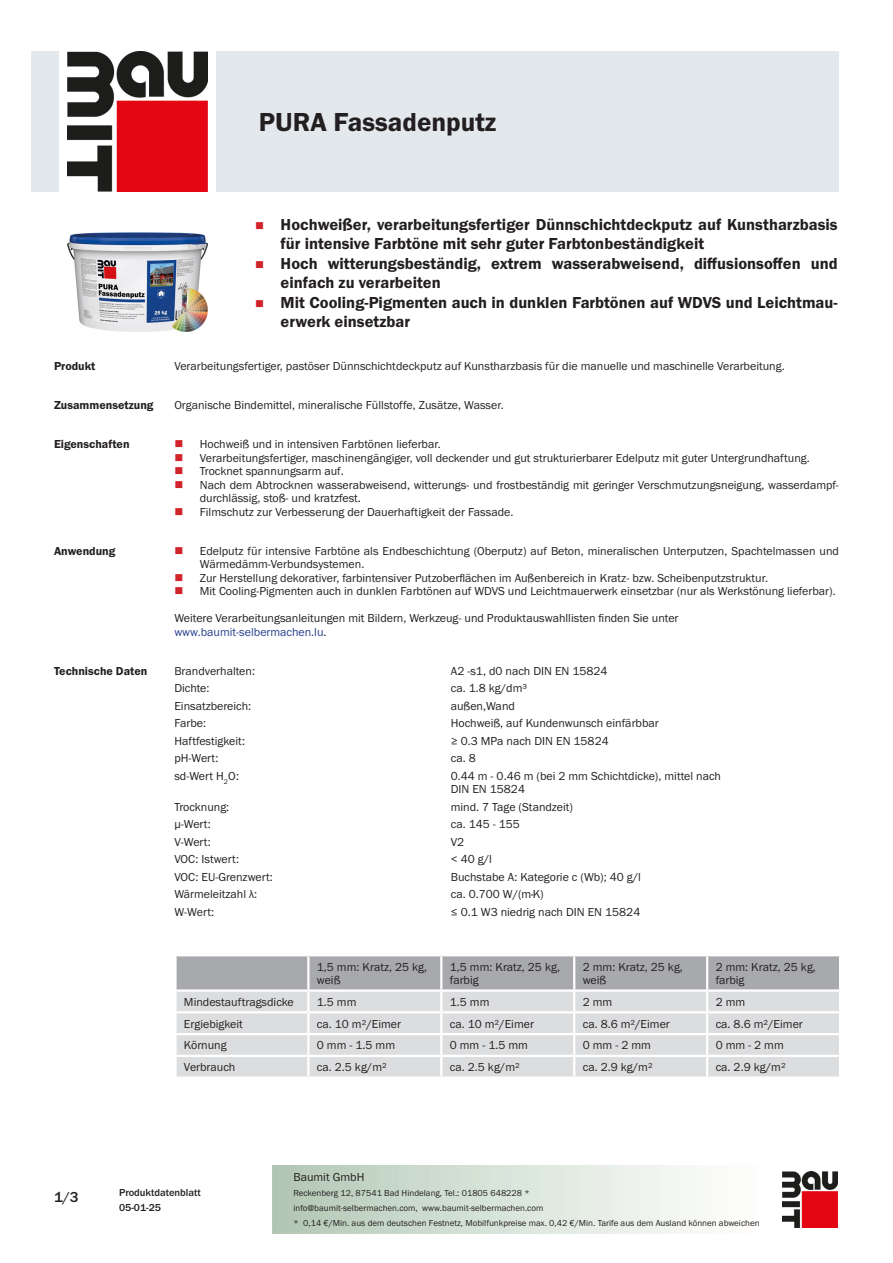
<style>
.page{position:relative;width:893px;height:1263px;background:#fff}
.page>*{position:absolute;margin:0;border:0;box-sizing:border-box;transform-origin:0 0}
.PDS_Produktname{font:27px "BM Franklin Gothic URW Dem";color:#231f20}
.t1{font:16.5px/19.5px "BM Franklin Gothic URW Dem";color:#231f20}
.t2{font:500 15px "BM Franklin Gothic URW";color:#231f20}
.PDS_Standard{font:12px/13.5px "BM Franklin Gothic URW Boo";color:#231f20}
.PDS_Standard_linksbü{font:12px/13.5px "BM Franklin Gothic URW Boo";color:#231f20}
.PDS_Header{font:12px "BM Franklin Gothic URW Dem";color:#231f20}
.PDS_Standard-2{font:12px "BM Franklin Gothic URW Boo";color:#253f8e}
.t3{font:500 10.5px/15px "BM Franklin Gothic URW";color:#231f20}
.t4{font:9px/15px "BM Franklin Gothic URW Boo";color:#231f20}
.s1{color:#231f20}
</style>
<div class="page">
<img style="left:782px;top:1171px;width:56px;height:56px">
<div style="left:32px;top:51px;width:27px;height:140px;background:#e2e8eb"></div>
<img style="left:68px;top:51px;width:139px;height:140px">
<div style="left:216px;top:51px;width:623px;height:140px;background:#e2e8eb"></div>
<img style="left:68px;top:233px;width:140px;height:99px">
<div style="left:177px;top:1013px;width:662px;height:63px;background:#dcdddf"></div>
<svg style="left:175px;top:955px;width:665px;height:56px;background:#c0c1c4"></svg>
<hr style="left:307px;top:1013px;width:2px;height:20px;background:#fff">
<hr style="left:440px;top:1013px;width:2px;height:20px;background:#fff">
<hr style="left:573px;top:1013px;width:2px;height:20px;background:#fff">
<hr style="left:706px;top:1013px;width:2px;height:20px;background:#fff">
<hr style="left:174px;top:1033px;width:134px;height:2px;background:#fff">
<hr style="left:308px;top:1033px;width:133px;height:2px;background:#fff">
<hr style="left:307px;top:1035px;width:2px;height:20px;background:#fff">
<hr style="left:441px;top:1033px;width:133px;height:2px;background:#fff">
<hr style="left:440px;top:1035px;width:2px;height:20px;background:#fff">
<hr style="left:574px;top:1033px;width:133px;height:2px;background:#fff">
<hr style="left:573px;top:1035px;width:2px;height:20px;background:#fff">
<hr style="left:707px;top:1033px;width:134px;height:2px;background:#fff">
<hr style="left:706px;top:1035px;width:2px;height:20px;background:#fff">
<hr style="left:174px;top:1055px;width:134px;height:2px;background:#fff">
<hr style="left:308px;top:1055px;width:133px;height:2px;background:#fff">
<svg style="left:307px;top:1057px;width:2px;height:19px"></svg>
<hr style="left:441px;top:1055px;width:133px;height:2px;background:#fff">
<svg style="left:440px;top:1057px;width:2px;height:19px"></svg>
<hr style="left:574px;top:1055px;width:133px;height:2px;background:#fff">
<svg style="left:573px;top:1057px;width:2px;height:19px"></svg>
<hr style="left:707px;top:1055px;width:134px;height:2px;background:#fff">
<svg style="left:706px;top:1057px;width:2px;height:19px"></svg>
<p class="PDS_Produktname" style="left:259px;top:106px;width:239px">PURA Fassadenputz</p>
<p class="t1" style="left:281px;top:215px;width:558px">Hochweißer, verarbeitungsfertiger Dünnschichtdeckputz auf Kunstharzbasis für intensive Farbtöne mit sehr guter Farbtonbeständigkeit</p>
<p class="t1" style="left:281px;top:254px;width:559px">Hoch witterungsbeständig, extrem wasserabweisend, diffusionsoffen und einfach zu verarbeiten</p>
<p class="t1" style="left:281px;top:293px;width:559px">Mit Cooling-Pigmenten auch in dunklen Farbtönen auf WDVS und Leichtmau&shy;erwerk einsetzbar</p>
<p class="PDS_Header" style="left:54px;top:359px;width:43px">Produkt</p>
<p class="PDS_Standard" style="left:174px;top:360px;width:612px">Verarbeitungsfertiger, pastöser Dünnschichtdeckputz auf Kunstharzbasis für die manuelle und maschinelle Verarbeitung.</p>
<p class="PDS_Header" style="left:54px;top:398px;width:101px">Zusammensetzung</p>
<p class="PDS_Standard" style="left:174px;top:399px;width:331px">Organische Bindemittel, mineralische Füllstoffe, Zusätze, Wasser.</p>
<p class="PDS_Header" style="left:54px;top:437px;width:77px">Eigenschaften</p>
<p class="PDS_Standard" style="left:200px;top:438px;width:242px">Hochweiß und in intensiven Farbtönen lieferbar.</p>
<p class="PDS_Standard" style="left:200px;top:451px;width:611px">Verarbeitungsfertiger, maschinengängiger, voll deckender und gut strukturierbarer Edelputz mit guter Untergrundhaftung.</p>
<p class="PDS_Standard" style="left:200px;top:465px;width:146px">Trocknet spannungsarm auf.</p>
<p class="PDS_Standard" style="left:200px;top:478px;width:641px">Nach dem Abtrocknen wasserabweisend, witterungs- und frostbeständig mit geringer Verschmutzungsneigung, wasserdampf&shy;durchlässig, stoß- und kratzfest.</p>
<p class="PDS_Standard" style="left:200px;top:505px;width:315px">Filmschutz zur Verbesserung der Dauerhaftigkeit der Fassade.</p>
<p class="PDS_Header" style="left:54px;top:543px;width:63px">Anwendung</p>
<p class="PDS_Standard" style="left:200px;top:544px;width:641px">Edelputz für intensive Farbtöne als Endbeschichtung (Oberputz) auf Beton, mineralischen Unterputzen, Spachtelmassen und<br>Wärmedämm-Verbundsystemen.</p>
<p class="PDS_Standard" style="left:200px;top:571px;width:570px">Zur Herstellung dekorativer, farbintensiver Putzoberflächen im Außenbereich in Kratz- bzw. Scheibenputzstruktur.</p>
<p class="PDS_Standard" style="left:200px;top:584px;width:637px">Mit Cooling-Pigmenten auch in dunklen Farbtönen auf WDVS und Leichtmauerwerk einsetzbar (nur als Werkstönung lieferbar).</p>
<p class="PDS_Standard" style="left:174px;top:611px;width:506px">Weitere Verarbeitungsanleitungen mit Bildern, Werkzeug- und Produktauswahllisten finden Sie unter</p>
<p class="PDS_Standard-2" style="left:174px;top:624px;width:154px">www.baumit-selbermachen.lu<span class="s1">.</span></p>
<p class="PDS_Header" style="left:54px;top:663px;width:95px">Technische Daten</p>
<p class="PDS_Standard_linksbü" style="left:174px;top:664px;width:82px">Brandverhalten:</p>
<p class="PDS_Standard_linksbü" style="left:451px;top:664px;width:158px">A2 -s1, d0 nach DIN EN 15824</p>
<p class="PDS_Standard_linksbü" style="left:174px;top:681px;width:37px">Dichte:</p>
<p class="PDS_Standard_linksbü" style="left:451px;top:681px;width:78px">ca. 1.8 kg/dm³</p>
<p class="PDS_Standard_linksbü" style="left:174px;top:699px;width:78px">Einsatzbereich:</p>
<p class="PDS_Standard_linksbü" style="left:451px;top:699px;width:66px">außen,Wand</p>
<p class="PDS_Standard_linksbü" style="left:174px;top:717px;width:33px">Farbe:</p>
<p class="PDS_Standard_linksbü" style="left:451px;top:717px;width:209px">Hochweiß, auf Kundenwunsch einfärbbar</p>
<p class="PDS_Standard_linksbü" style="left:174px;top:734px;width:72px">Haftfestigkeit:</p>
<p class="PDS_Standard_linksbü" style="left:451px;top:734px;width:160px">≥ 0.3 MPa nach DIN EN 15824</p>
<p class="PDS_Standard_linksbü" style="left:174px;top:752px;width:46px">pH-Wert:</p>
<p class="PDS_Standard_linksbü" style="left:451px;top:752px;width:26px">ca. 8</p>
<p class="PDS_Standard_linksbü" style="left:174px;top:769px;width:66px">sd-Wert H<sub>2</sub>O:</p>
<p class="PDS_Standard_linksbü" style="left:451px;top:769px;width:272px">0.44 m - 0.46 m (bei 2 mm Schichtdicke), mittel nach<br>DIN EN 15824</p>
<p class="PDS_Standard_linksbü" style="left:174px;top:800px;width:56px">Trocknung:</p>
<p class="PDS_Standard_linksbü" style="left:451px;top:800px;width:124px">mind. 7 Tage (Standzeit)</p>
<p class="PDS_Standard_linksbü" style="left:174px;top:818px;width:38px">μ-Wert:</p>
<p class="PDS_Standard_linksbü" style="left:451px;top:818px;width:71px">ca. 145 - 155</p>
<p class="PDS_Standard_linksbü" style="left:174px;top:835px;width:38px">V-Wert:</p>
<p class="PDS_Standard_linksbü" style="left:451px;top:835px;width:15px">V2</p>
<p class="PDS_Standard_linksbü" style="left:174px;top:853px;width:66px">VOC: Istwert:</p>
<p class="PDS_Standard_linksbü" style="left:451px;top:853px;width:43px">&lt; 40 g/l</p>
<p class="PDS_Standard_linksbü" style="left:174px;top:870px;width:100px">VOC: EU-Grenzwert:</p>
<p class="PDS_Standard_linksbü" style="left:451px;top:870px;width:192px">Buchstabe A: Kategorie c (Wb); 40 g/l</p>
<p class="PDS_Standard_linksbü" style="left:174px;top:888px;width:84px">Wärmeleitzahl λ:</p>
<p class="PDS_Standard_linksbü" style="left:451px;top:888px;width:95px">ca. 0.700 W/(m·K)</p>
<p class="PDS_Standard_linksbü" style="left:174px;top:905px;width:41px">W-Wert:</p>
<p class="PDS_Standard_linksbü" style="left:451px;top:905px;width:191px">≤ 0.1 W3 niedrig nach DIN EN 15824</p>
<p class="PDS_Standard_linksbü" style="left:317px;top:960px;width:112px">1,5 mm: Kratz, 25 kg, weiß</p>
<p class="PDS_Standard_linksbü" style="left:450px;top:960px;width:112px">1,5 mm: Kratz, 25 kg, farbig</p>
<p class="PDS_Standard_linksbü" style="left:583px;top:960px;width:102px">2 mm: Kratz, 25 kg, weiß</p>
<p class="PDS_Standard_linksbü" style="left:716px;top:960px;width:102px">2 mm: Kratz, 25 kg, farbig</p>
<p class="PDS_Standard_linksbü" style="left:184px;top:995px;width:111px">Mindestauftragsdicke</p>
<p class="PDS_Standard_linksbü" style="left:317px;top:995px;width:41px">1.5 mm</p>
<p class="PDS_Standard_linksbü" style="left:450px;top:995px;width:41px">1.5 mm</p>
<p class="PDS_Standard_linksbü" style="left:583px;top:995px;width:31px">2 mm</p>
<p class="PDS_Standard_linksbü" style="left:716px;top:995px;width:31px">2 mm</p>
<p class="PDS_Standard_linksbü" style="left:184px;top:1017px;width:60px">Ergiebigkeit</p>
<p class="PDS_Standard_linksbü" style="left:317px;top:1017px;width:86px">ca. 10 m²/Eimer</p>
<p class="PDS_Standard_linksbü" style="left:450px;top:1017px;width:86px">ca. 10 m²/Eimer</p>
<p class="PDS_Standard_linksbü" style="left:583px;top:1017px;width:89px">ca. 8.6 m²/Eimer</p>
<p class="PDS_Standard_linksbü" style="left:716px;top:1017px;width:89px">ca. 8.6 m²/Eimer</p>
<p class="PDS_Standard_linksbü" style="left:184px;top:1039px;width:44px">Körnung</p>
<p class="PDS_Standard_linksbü" style="left:317px;top:1039px;width:80px">0 mm - 1.5 mm</p>
<p class="PDS_Standard_linksbü" style="left:450px;top:1039px;width:80px">0 mm - 1.5 mm</p>
<p class="PDS_Standard_linksbü" style="left:583px;top:1039px;width:70px">0 mm - 2 mm</p>
<p class="PDS_Standard_linksbü" style="left:716px;top:1039px;width:70px">0 mm - 2 mm</p>
<p class="PDS_Standard_linksbü" style="left:184px;top:1061px;width:53px">Verbrauch</p>
<p class="PDS_Standard_linksbü" style="left:317px;top:1061px;width:71px">ca. 2.5 kg/m²</p>
<p class="PDS_Standard_linksbü" style="left:450px;top:1061px;width:71px">ca. 2.5 kg/m²</p>
<p class="PDS_Standard_linksbü" style="left:583px;top:1061px;width:71px">ca. 2.9 kg/m²</p>
<p class="PDS_Standard_linksbü" style="left:716px;top:1061px;width:71px">ca. 2.9 kg/m²</p>
<p class="t2" style="left:54px;top:1188px;width:26px">1/3</p>
<p class="t3" style="left:119px;top:1185px;width:83px">Produktdatenblatt<br>05-01-25</p>
<p class="PDS_Standard" style="left:293px;top:1170px;width:73px">Baumit GmbH</p>
<p class="t4" style="left:293px;top:1186px;width:468px">Reckenberg 12, 87541 Bad Hindelang, Tel.: 01805 648228 *<br>info@baumit-selbermachen.com, www.baumit-selbermachen.com<br>* 0,14 €/Min. aus dem deutschen Festnetz, Mobilfunkpreise max. 0,42 €/Min. Tarife aus dem Ausland können abweichen</p>
</div>
